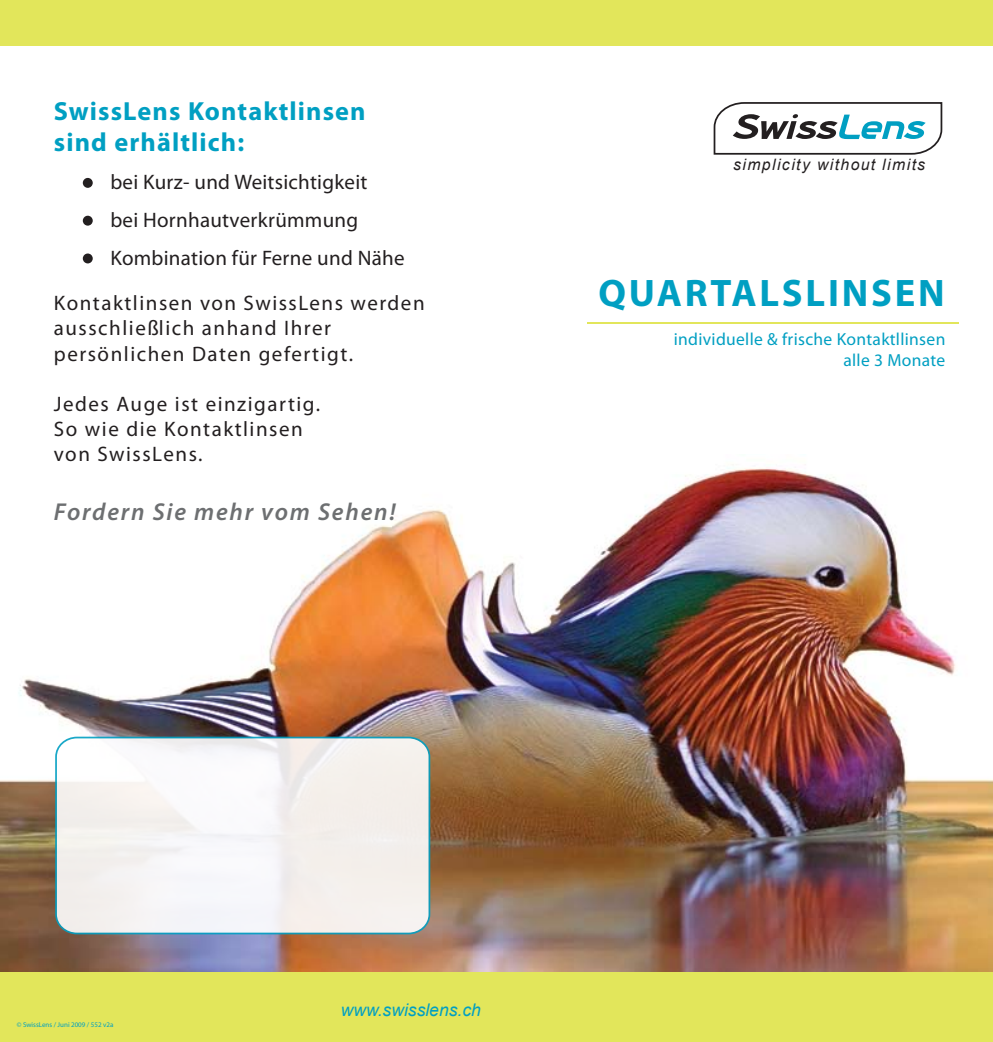
<style>
.page{position:relative;width:993px;height:1042px;background:#fff}
.page>*{position:absolute;margin:0;border:0;box-sizing:border-box;transform-origin:0 0}
.t1{font:700 38.5px "Myriad Pro";letter-spacing:.07em;color:#009fc2}
.t2{font:700 26.25px/31.5px "Myriad Pro";letter-spacing:.045em;color:#009fc2}
.t3{font:italic 600 24.5px "Myriad Pro";letter-spacing:.07em;color:#6d6f71}
.t4{font:21px/25.2px "Myriad Pro";letter-spacing:.07em;color:#231f20}
.t5{font:21px/37.8px "Myriad Pro";letter-spacing:.01em;color:#231f20}
.t6{font:17.5px/21px "Myriad Pro";letter-spacing:.02em;color:#009fc2;text-align:right}
.t7{font:italic 17.5px "Arial";color:#009fc2}
.t8{font:italic 15.75px "Arial";letter-spacing:.09em;color:#231f20}
.t9{font:7px "Myriad Pro";color:#009fc2}
</style>
<div class="page">
<img style="left:0;top:464px;width:992px;height:508px">
<svg style="left:713px;top:102px;width:229px;height:53px"></svg>
<div style="left:0;top:0;width:992px;height:46px;background:#e2e65b"></div>
<div style="left:0;top:972px;width:992px;height:70px;background:#e2e65b"></div>
<div style="left:56px;top:737px;width:373px;height:196px;background:linear-gradient(to right,#f6f6f7,#f4efed);border-radius:20px"></div>
<div style="left:55px;top:736px;width:375px;height:198px;border:2px solid #009fc2;border-radius:20px"></div>
<div style="left:83px;top:178px;width:10px;height:10px;background:#231f20;border-radius:50%"></div>
<div style="left:83px;top:216px;width:10px;height:10px;background:#231f20;border-radius:50%"></div>
<div style="left:83px;top:253px;width:10px;height:10px;background:#231f20;border-radius:50%"></div>
<hr style="left:586px;top:322px;width:372px;height:2px;background:#e2e65b">
<p class="t2" style="left:54px;top:94px;width:313px">SwissLens Kontaktlinsen sind erhältlich:</p>
<p class="t5" style="left:110px;top:163px;width:296px">bei Kurz- und Weitsichtigkeit<br>bei Hornhautverkrümmung<br>Kombination für Ferne und Nähe</p>
<p class="t4" style="left:54px;top:290px;width:372px">Kontaktlinsen von SwissLens werden</p>
<p class="t4" style="left:54px;top:315px;width:301px">ausschließlich anhand Ihrer persönlichen Daten gefertigt.</p>
<p class="t4" style="left:54px;top:391px;width:268px">Jedes Auge ist einzigartig.<br>So wie die Kontaktlinsen von SwissLens.</p>
<p class="t3" style="left:54px;top:496px;width:343px">Fordern Sie mehr vom Sehen!</p>
<p class="t8" style="left:732px;top:155px;width:194px">simplicity without limits</p>
<p class="t1" style="left:598px;top:268px;width:347px">QUARTALSLINSEN</p>
<p class="t6" style="left:673px;top:328px;width:273px">individuelle &amp; frische Kontaktllinsen alle 3 Monate</p>
<p class="t9" style="left:17px;top:1021px;width:98px">© SwissLens / Juni 2009 / 552 v2a</p>
<p class="t7" style="left:340px;top:999px;width:142px">www.swisslens.ch</p>
</div>
